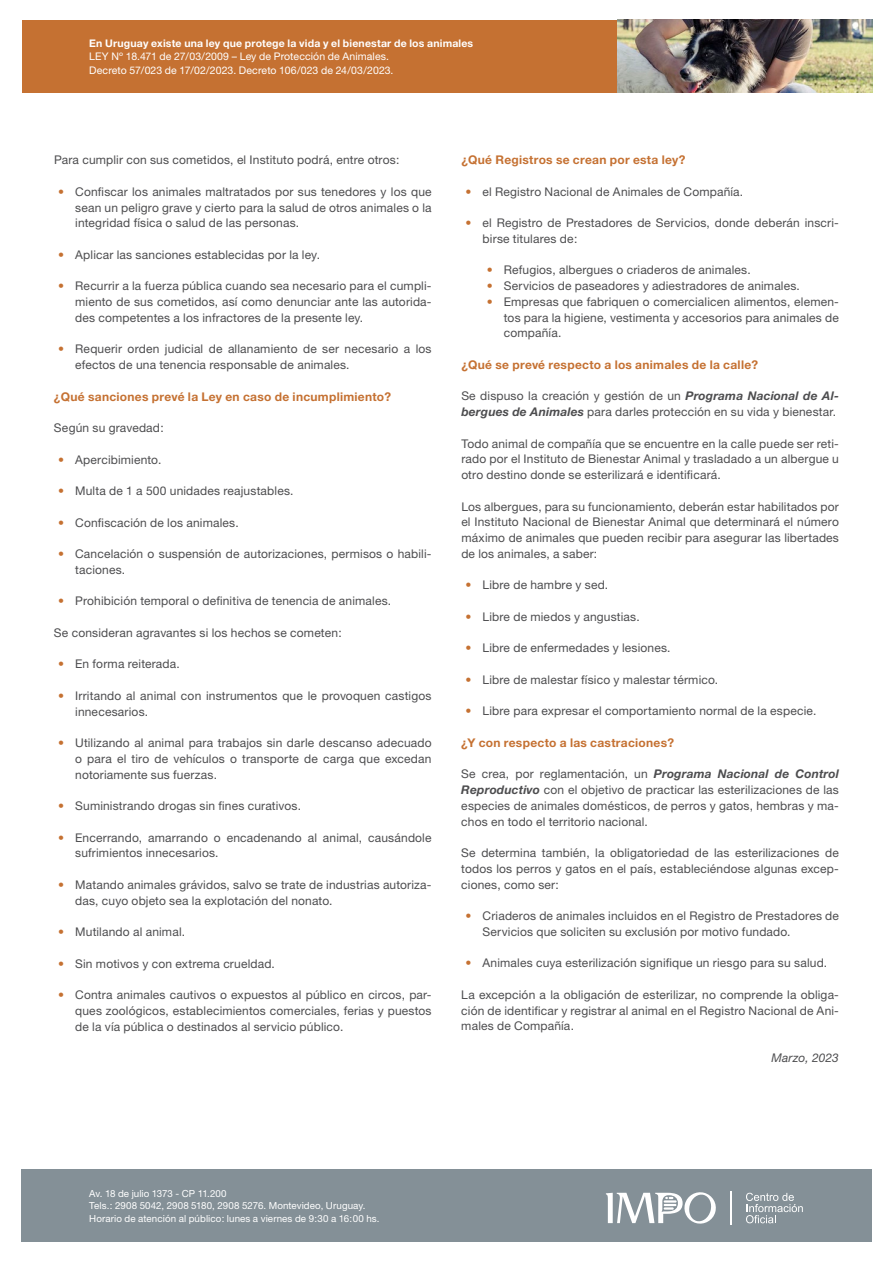
<style>
.page{position:relative;width:893px;height:1263px;background:#fff}
.page>*{position:absolute;margin:0;border:0;box-sizing:border-box;transform-origin:0 0}
.t1{font:12px/15.8px "Helvetica Neue";letter-spacing:.015em;color:#4d4d4f;text-align:justify}
.t2{font:700 12px "Helvetica Neue";letter-spacing:.025em;color:#c57132}
.t3{font:italic 12px "Helvetica Neue";letter-spacing:.01em;color:#4d4d4f}
.t4{font:10.5px/13.5px "Helvetica Neue";letter-spacing:.005em;color:#fff}
.t5{font:700 10.5px "Helvetica Neue";letter-spacing:.015em;color:#fff}
.t6{font:9.75px/12.5px "Helvetica Neue";letter-spacing:.01em;color:#fff}
.s1{color:#c57132}
.s2{font-weight:700;font-style:italic}
</style>
<div class="page">
<div style="left:21px;top:1169px;width:851px;height:73px;background:#849097"></div>
<svg style="left:606px;top:1192px;width:110px;height:32px"></svg>
<svg style="left:746px;top:1193px;width:57px;height:30px"></svg>
<hr style="left:731px;top:1191px;width:1px;height:33px;background:#fff">
<div style="left:22px;top:20px;width:850px;height:72px;background:#c57132"></div>
<img style="left:617px;top:20px;width:255px;height:72px">
<p class="t5" style="left:89px;top:36px;width:385px">En Uruguay existe una ley que protege la vida y el bienestar de los animales</p>
<p class="t4" style="left:89px;top:49px;width:306px">LEY Nº 18.471 de 27/03/2009 – Ley de Protección de Animales.<br>Decreto 57/023 de 17/02/2023. Decreto 106/023 de 24/03/2023.</p>
<p class="t1" style="left:54px;top:152px;width:347px">Para cumplir con sus cometidos, el Instituto podrá, entre otros:</p>
<p class="t1" style="left:75px;top:183px;width:358px;text-indent:-17px"><span class="s1">•</span> Confiscar los animales maltratados por sus tenedores y los que sean un peligro grave y cierto para la salud de otros animales o la integridad física o salud de las personas.</p>
<p class="t1" style="left:58px;top:246px;width:263px"><span class="s1">•</span> Aplicar las sanciones establecidas por la ley.</p>
<p class="t1" style="left:75px;top:278px;width:358px;text-indent:-17px"><span class="s1">•</span> Recurrir a la fuerza pública cuando sea necesario para el cumpli&shy;miento de sus cometidos, así como denunciar ante las autorida&shy;des competentes a los infractores de la presente ley.</p>
<p class="t1" style="left:75px;top:341px;width:358px;text-indent:-17px"><span class="s1">•</span> Requerir orden judicial de allanamiento de ser necesario a los efectos de una tenencia responsable de animales.</p>
<p class="t2" style="left:54px;top:389px;width:339px">¿Qué sanciones prevé la Ley en caso de incumplimiento?</p>
<p class="t1" style="left:54px;top:420px;width:111px">Según su gravedad:</p>
<p class="t1" style="left:58px;top:451px;width:105px"><span class="s1">•</span> Apercibimiento.</p>
<p class="t1" style="left:58px;top:483px;width:237px"><span class="s1">•</span> Multa de 1 a 500 unidades reajustables.</p>
<p class="t1" style="left:58px;top:514px;width:182px"><span class="s1">•</span> Confiscación de los animales.</p>
<p class="t1" style="left:75px;top:546px;width:358px;text-indent:-17px"><span class="s1">•</span> Cancelación o suspensión de autorizaciones, permisos o habili&shy;taciones.</p>
<p class="t1" style="left:58px;top:593px;width:334px"><span class="s1">•</span> Prohibición temporal o definitiva de tenencia de animales.</p>
<p class="t1" style="left:54px;top:624px;width:289px">Se consideran agravantes si los hechos se cometen:</p>
<p class="t1" style="left:58px;top:656px;width:123px"><span class="s1">•</span> En forma reiterada.</p>
<p class="t1" style="left:75px;top:687px;width:358px;text-indent:-17px"><span class="s1">•</span> Irritando al animal con instrumentos que le provoquen castigos innecesarios.</p>
<p class="t1" style="left:75px;top:735px;width:358px;text-indent:-17px"><span class="s1">•</span> Utilizando al animal para trabajos sin darle descanso adecuado o para el tiro de vehículos o transporte de carga que excedan notoriamente sus fuerzas.</p>
<p class="t1" style="left:58px;top:798px;width:244px"><span class="s1">•</span> Suministrando drogas sin fines curativos.</p>
<p class="t1" style="left:75px;top:829px;width:358px;text-indent:-17px"><span class="s1">•</span> Encerrando, amarrando o encadenando al animal, causándole sufrimientos innecesarios.</p>
<p class="t1" style="left:75px;top:876px;width:358px;text-indent:-17px"><span class="s1">•</span> Matando animales grávidos, salvo se trate de industrias autoriza&shy;das, cuyo objeto sea la explotación del nonato.</p>
<p class="t1" style="left:58px;top:924px;width:128px"><span class="s1">•</span> Mutilando al animal.</p>
<p class="t1" style="left:58px;top:955px;width:218px"><span class="s1">•</span> Sin motivos y con extrema crueldad.</p>
<p class="t1" style="left:75px;top:987px;width:358px;text-indent:-17px"><span class="s1">•</span> Contra animales cautivos o expuestos al público en circos, par&shy;ques zoológicos, establecimientos comerciales, ferias y puestos de la vía pública o destinados al servicio público.</p>
<p class="t2" style="left:461px;top:152px;width:226px">¿Qué Registros se crean por esta ley?</p>
<p class="t1" style="left:466px;top:183px;width:279px"><span class="s1">•</span> el Registro Nacional de Animales de Compañía.</p>
<p class="t1" style="left:483px;top:215px;width:358px;text-indent:-17px"><span class="s1">•</span> el Registro de Prestadores de Servicios, donde deberán inscri&shy;birse titulares de:</p>
<p class="t1" style="left:487px;top:262px;width:265px"><span class="s1">•</span> Refugios, albergues o criaderos de animales.</p>
<p class="t1" style="left:487px;top:278px;width:315px"><span class="s1">•</span> Servicios de paseadores y adiestradores de animales.</p>
<p class="t1" style="left:504px;top:294px;width:337px;text-indent:-17px"><span class="s1">•</span> Empresas que fabriquen o comercialicen alimentos, elemen&shy;tos para la higiene, vestimenta y accesorios para animales de compañía.</p>
<p class="t2" style="left:461px;top:357px;width:298px">¿Qué se prevé respecto a los animales de la calle?</p>
<p class="t1" style="left:461px;top:388px;width:379px">Se dispuso la creación y gestión de un <span class="s2">Programa Nacional de Al&shy;bergues de Animales</span> para darles protección en su vida y bienestar.</p>
<p class="t1" style="left:461px;top:435px;width:379px">Todo animal de compañía que se encuentre en la calle puede ser reti&shy;rado por el Instituto de Bienestar Animal y trasladado a un albergue u otro destino donde se esterilizará e identificará.</p>
<p class="t1" style="left:461px;top:498px;width:379px">Los albergues, para su funcionamiento, deberán estar habilitados por el Instituto Nacional de Bienestar Animal que determinará el número máximo de animales que pueden recibir para asegurar las libertades de los animales, a saber:</p>
<p class="t1" style="left:466px;top:577px;width:144px"><span class="s1">•</span> Libre de hambre y sed.</p>
<p class="t1" style="left:466px;top:609px;width:176px"><span class="s1">•</span> Libre de miedos y angustias.</p>
<p class="t1" style="left:466px;top:640px;width:206px"><span class="s1">•</span> Libre de enfermedades y lesiones.</p>
<p class="t1" style="left:466px;top:672px;width:254px"><span class="s1">•</span> Libre de malestar físico y malestar térmico.</p>
<p class="t1" style="left:466px;top:703px;width:352px"><span class="s1">•</span> Libre para expresar el comportamiento normal de la especie.</p>
<p class="t2" style="left:461px;top:735px;width:214px">¿Y con respecto a las castraciones?</p>
<p class="t1" style="left:461px;top:766px;width:379px">Se crea, por reglamentación, un <span class="s2">Programa Nacional de Control Reproductivo</span> con el objetivo de practicar las esterilizaciones de las especies de animales domésticos, de perros y gatos, hembras y ma&shy;chos en todo el territorio nacional.</p>
<p class="t1" style="left:461px;top:845px;width:379px">Se determina también, la obligatoriedad de las esterilizaciones de todos los perros y gatos en el país, estableciéndose algunas excep&shy;ciones, como ser:</p>
<p class="t1" style="left:483px;top:908px;width:358px;text-indent:-17px"><span class="s1">•</span> Criaderos de animales incluidos en el Registro de Prestadores de<br>Servicios que soliciten su exclusión por motivo fundado.</p>
<p class="t1" style="left:466px;top:955px;width:363px"><span class="s1">•</span> Animales cuya esterilización signifique un riesgo para su salud.</p>
<p class="t1" style="left:461px;top:987px;width:379px">La excepción a la obligación de esterilizar, no comprende la obliga&shy;ción de identificar y registrar al animal en el Registro Nacional de Ani&shy;males de Compañía.</p>
<p class="t3" style="left:771px;top:1050px;width:69px">Marzo, 2023</p>
<p class="t6" style="left:89px;top:1187px;width:292px">Av. 18 de julio 1373 - CP 11.200<br>Tels.: 2908 5042, 2908 5180, 2908 5276. Montevideo, Uruguay.<br>Horario de atención al público: lunes a viernes de 9:30 a 16:00 hs.</p>
</div>
